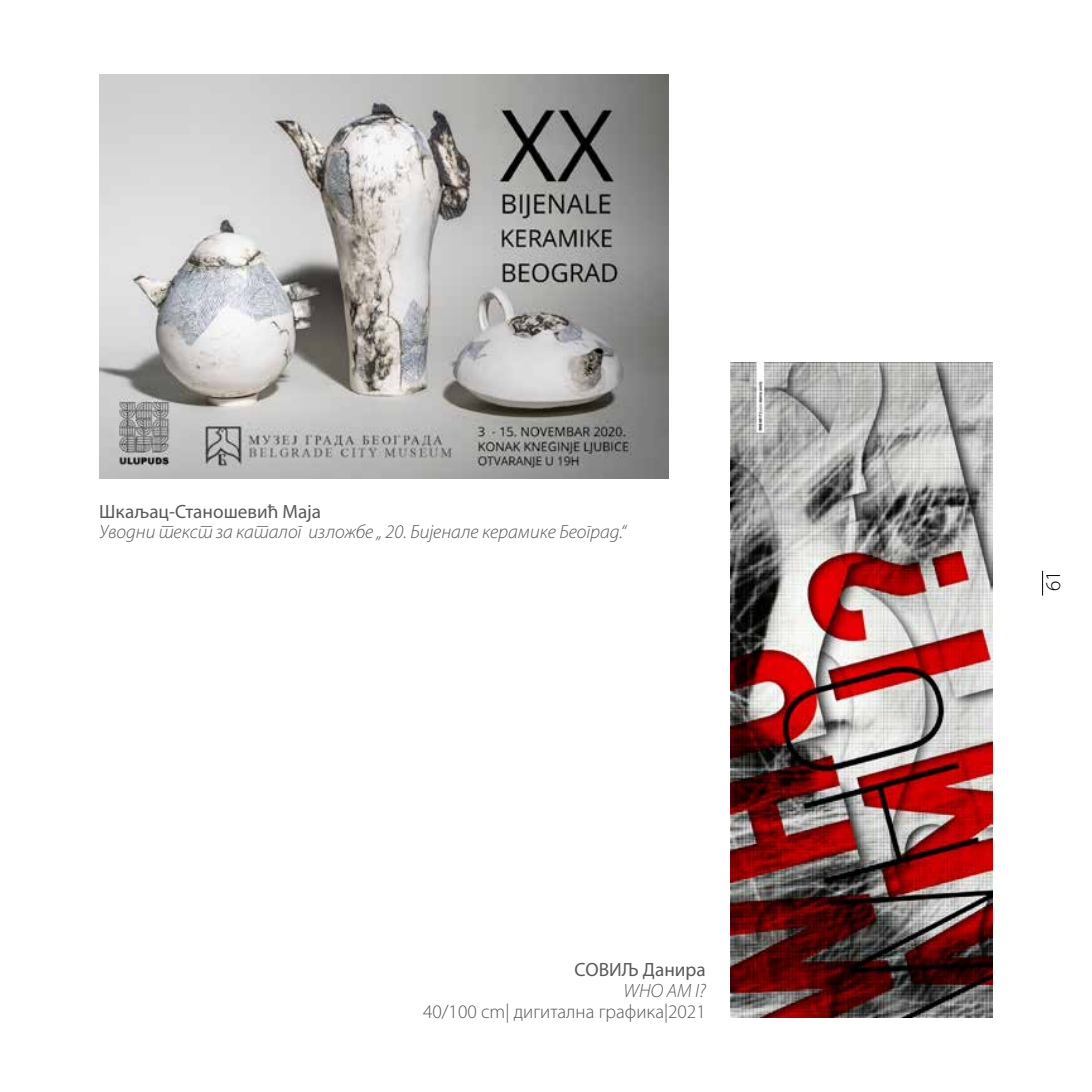
<style>
.page{position:relative;width:1092px;height:1092px;background:#fff}
.page>*{position:absolute;margin:0;border:0;box-sizing:border-box;transform-origin:0 0}
.t1{font:300 21px "Myriad Pro";color:#000}
.t2{font:italic 300 19.25px "Myriad Pro";color:#58595b}
.t3{font:19.25px "Myriad Pro";color:#58595b}
.t4{font:300 19.25px "Myriad Pro";color:#58595b}
</style>
<div class="page">
<svg style="left:1042px;top:570px;width:1px;height:25px"></svg>
<img style="left:99px;top:74px;width:569px;height:404px">
<img style="left:730px;top:362px;width:262px;height:655px">
<p class="t3" style="left:99px;top:499px;width:223px">Шкаљац-Станошевић Маја</p>
<p class="t2" style="left:99px;top:522px;width:528px">Уводни текст за каталог изложбе „ 20. Бијенале керамике Београд.“</p>
<p class="t3" style="left:574px;top:957px;width:133px">СОВИЉ Дaнира</p>
<p class="t2" style="left:623px;top:980px;width:84px">WHO AM I?</p>
<p class="t4" style="left:423px;top:1000px;width:284px">40/100 cm| дигитална графика|2021</p>
<p class="t1" style="left:1041px;top:591px;width:22px;rotate:-90deg">61</p>
</div>
